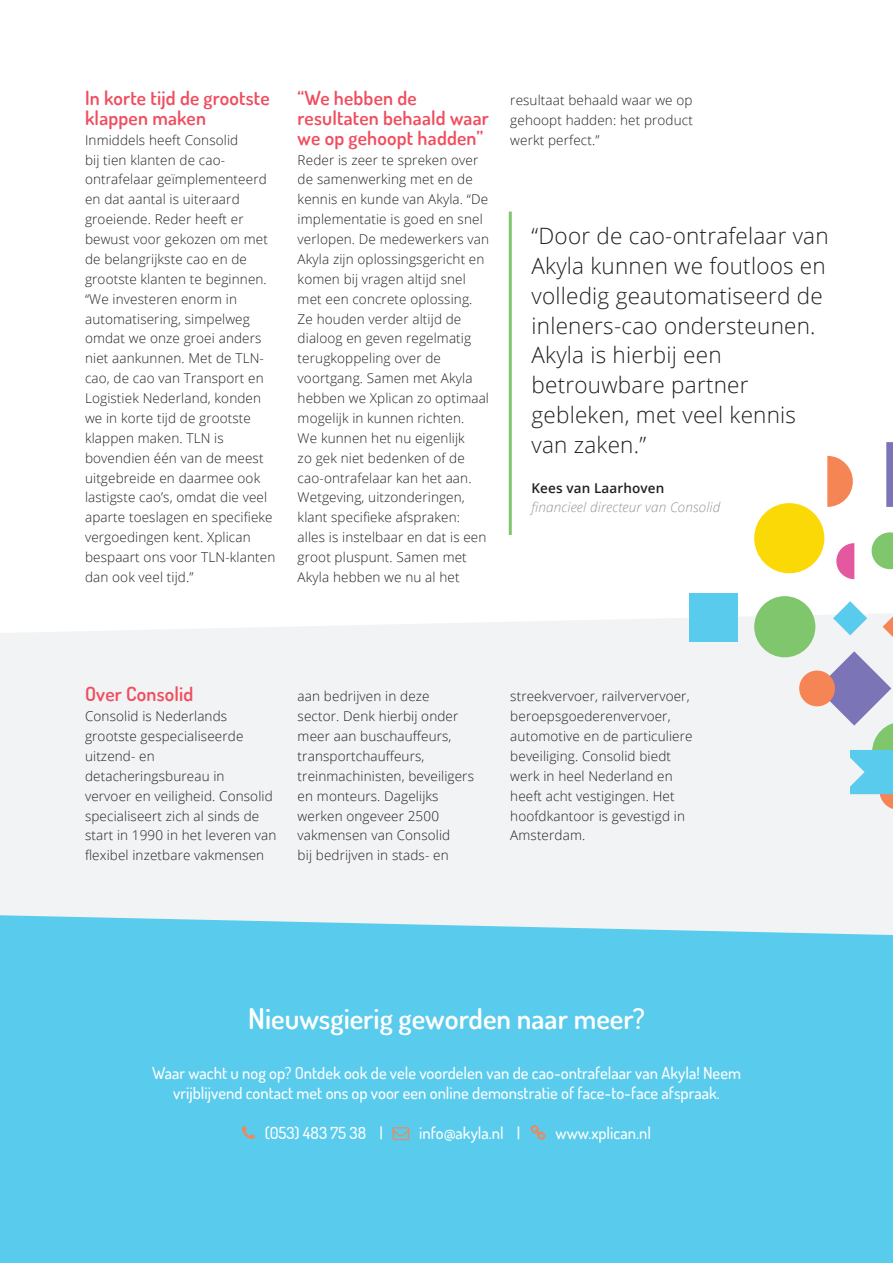
<style>
.page{position:relative;width:893px;height:1263px;background:#fff}
.page>*{position:absolute;margin:0;border:0;box-sizing:border-box;transform-origin:0 0}
.t1{font:600 28.5px "Dosis";color:#fff}
.t2{font:300 22.5px/29.8px "Open Sans";letter-spacing:.01em;color:#231f20}
.t3{font:600 19.5px/19.8px "Dosis";letter-spacing:.01em;color:#ef4d5e}
.t4{font:500 16.5px/19.8px "Dosis";color:#fff;text-align:center}
.t5{font:300 13.5px/19.8px "Open Sans";letter-spacing:.01em;color:#231f20}
.t6{font:italic 300 13.5px "Open Sans";letter-spacing:.01em;color:#939598}
.t7{font:600 13.5px "Open Sans";letter-spacing:.01em;color:#231f20}
</style>
<div class="page">
<div style="left:0;top:613px;width:893px;height:302px;background:#f2f3f4"></div>
<div style="left:0;top:915px;width:893px;height:348px;background:#59cbed"></div>
<div style="left:754px;top:503px;width:70px;height:70px;background:#fad906;border-radius:50%"></div>
<div style="left:754px;top:596px;width:61px;height:61px;background:#80c66d;border-radius:50%"></div>
<div style="left:799px;top:670px;width:36px;height:36px;background:#f58555;border-radius:50%"></div>
<svg style="left:886px;top:442px;width:7px;height:65px"></svg>
<svg style="left:872px;top:532px;width:21px;height:37px"></svg>
<div style="left:689px;top:593px;width:49px;height:48px;background:#59cbed"></div>
<svg style="left:836px;top:543px;width:18px;height:36px"></svg>
<svg style="left:827px;top:456px;width:26px;height:51px"></svg>
<svg style="left:817px;top:601px;width:76px;height:209px"></svg>
<hr style="left:509px;top:212px;width:3px;height:323px;background:#80c66d">
<svg style="left:242px;top:1125px;width:13px;height:13px"></svg>
<svg style="left:393px;top:1127px;width:16px;height:13px"></svg>
<svg style="left:530px;top:1124px;width:15px;height:15px"></svg>
<p class="t3" style="left:85px;top:87px;width:186px">In korte tijd de grootste klappen maken</p>
<p class="t5" style="left:85px;top:130px;width:192px">Inmiddels heeft Consolid<br>bij tien klanten de cao&shy;ontrafelaar geïmplementeerd en dat aantal is uiteraard groeiende. Reder heeft er bewust voor gekozen om met de belangrijkste cao en de grootste klanten te beginnen. “We investeren enorm in automatisering, simpelweg omdat we onze groei anders niet aankunnen. Met de TLN&shy;cao, de cao van Transport en<br>Logistiek Nederland, konden we in korte tijd de grootste klappen maken. TLN is bovendien één van de meest uitgebreide en daarmee ook lastigste cao’s, omdat die veel aparte toeslagen en specifieke vergoedingen kent. Xplican bespaart ons voor TLN-klanten dan ook veel tijd.”</p>
<p class="t3" style="left:298px;top:87px;width:193px">“We hebben de resultaten behaald waar we op gehoopt hadden”</p>
<p class="t5" style="left:298px;top:149px;width:193px">Reder is zeer te spreken over de samenwerking met en de kennis en kunde van Akyla. “De implementatie is goed en snel verlopen. De medewerkers van<br>Akyla zijn oplossingsgericht en komen bij vragen altijd snel met een concrete oplossing.<br>Ze houden verder altijd de dialoog en geven regelmatig terugkoppeling over de voortgang. Samen met Akyla hebben we Xplican zo optimaal mogelijk in kunnen richten.<br>We kunnen het nu eigenlijk<br>zo gek niet bedenken of de cao-ontrafelaar kan het aan.<br>Wetgeving, uitzonderingen, klant specifieke afspraken: alles is instelbaar en dat is een groot pluspunt. Samen met<br>Akyla hebben we nu al het</p>
<p class="t5" style="left:510px;top:90px;width:184px;text-align:justify">resultaat behaald waar we op gehoopt hadden: het product werkt perfect.”</p>
<p class="t2" style="left:531px;top:220px;width:299px">“Door de cao-ontrafelaar van<br>Akyla kunnen we foutloos en volledig geautomatiseerd de inleners-cao ondersteunen.<br>Akyla is hierbij een betrouwbare partner gebleken, met veel kennis van zaken.”</p>
<p class="t7" style="left:531px;top:478px;width:134px">Kees van Laarhoven</p>
<p class="t6" style="left:531px;top:498px;width:190px">financieel directeur van Consolid</p>
<p class="t3" style="left:85px;top:684px;width:110px">Over Consolid</p>
<p class="t5" style="left:85px;top:706px;width:193px">Consolid is Nederlands grootste gespecialiseerde uitzend- en detacheringsbureau in<br>vervoer en veiligheid. Consolid specialiseert zich al sinds de start in 1990 in het leveren van flexibel inzetbare vakmensen</p>
<p class="t5" style="left:298px;top:686px;width:178px">aan bedrijven in deze sector. Denk hierbij onder meer aan buschauffeurs, transportchauffeurs, treinmachinisten, beveiligers en monteurs. Dagelijks werken ongeveer 2500 vakmensen van Consolid<br>bij bedrijven in stads- en</p>
<p class="t5" style="left:510px;top:686px;width:184px">streekvervoer, railververvoer, beroepsgoederenvervoer, automotive en de particuliere beveiliging. Consolid biedt werk in heel Nederland en heeft acht vestigingen. Het hoofdkantoor is gevestigd in<br>Amsterdam.</p>
<p class="t1" style="left:248px;top:1000px;width:398px">Nieuwsgierig geworden naar meer?</p>
<p class="t4" style="left:152px;top:1062px;width:590px">Waar wacht u nog op? Ontdek ook de vele voordelen van de cao-ontrafelaar van Akyla! Neem vrijblijvend contact met ons op voor een online demonstratie of face-to-face afspraak.</p>
<p class="t4" style="left:265px;top:1122px;width:120px">(053) 483 75 38 |</p>
<p class="t4" style="left:419px;top:1122px;width:103px">info@akyla.nl |</p>
<p class="t4" style="left:556px;top:1122px;width:97px">www.xplican.nl</p>
</div>
